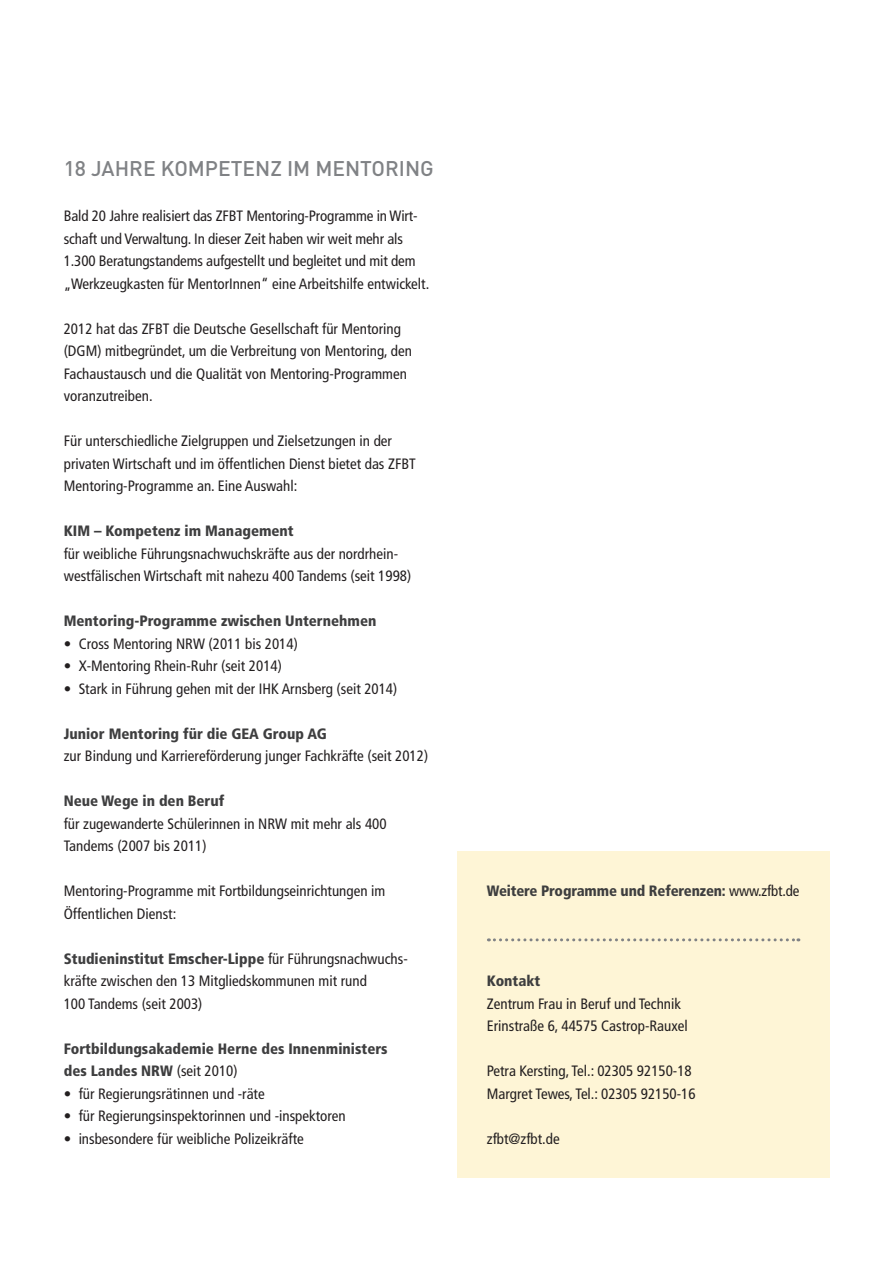
<style>
.page{position:relative;width:893px;height:1263px;background:#fff}
.page>*{position:absolute;margin:0;border:0;box-sizing:border-box;transform-origin:0 0}
.t1{font:500 21px "DIN";color:#808285}
.t2{font:condensed 15px/22.5px "Frutiger LT Std";color:#231f20}
.t3{font:900 condensed 15px/22.5px "Frutiger LT Std";color:#3e3e3f}
.s1{font-weight:900;color:#3e3e3f}
.s2{font-weight:400;color:#231f20}
</style>
<div class="page">
<div style="left:457px;top:851px;width:372px;height:327px;background:#fef5d6"></div>
<svg style="left:488px;top:938px;width:311px;height:3px"></svg>
<h1 class="t1" style="left:64px;top:155px;width:372px">18 JAHRE KOMPETENZ IM MENTORING</h1>
<p class="t2" style="left:64px;top:205px;width:367px">Bald 20 Jahre realisiert das ZFBT Mentoring-Programme in Wirt&shy;schaft und Verwaltung. In dieser Zeit haben wir weit mehr als 1.300 Beratungstandems aufgestellt und begleitet und mit dem „Werkzeugkasten für MentorInnen“ eine Arbeitshilfe entwickelt.</p>
<p class="t2" style="left:64px;top:317px;width:350px">2012 hat das ZFBT die Deutsche Gesellschaft für Mentoring (DGM) mitbegründet, um die Verbreitung von Mentoring, den Fachaustausch und die Qualität von Mentoring-Programmen voranzutreiben.</p>
<p class="t2" style="left:64px;top:430px;width:354px">Für unterschiedliche Zielgruppen und Zielsetzungen in der privaten Wirtschaft und im öffentlichen Dienst bietet das ZFBT<br>Mentoring-Programme an. Eine Auswahl:</p>
<p class="t3" style="left:64px;top:520px;width:231px">KIM – Kompetenz im Management</p>
<p class="t2" style="left:64px;top:542px;width:349px">für weibliche Führungsnachwuchskräfte aus der nordrhein&shy;westfälischen Wirtschaft mit nahezu 400 Tandems (seit 1998)</p>
<p class="t3" style="left:64px;top:610px;width:314px">Mentoring-Programme zwischen Unternehmen</p>
<p class="t2" style="left:64px;top:632px;width:236px">• Cross Mentoring NRW (2011 bis 2014)</p>
<p class="t2" style="left:64px;top:655px;width:220px">• X-Mentoring Rhein-Ruhr (seit 2014)</p>
<p class="t2" style="left:64px;top:677px;width:335px">• Stark in Führung gehen mit der IHK Arnsberg (seit 2014)</p>
<p class="t3" style="left:64px;top:722px;width:265px">Junior Mentoring für die GEA Group AG</p>
<p class="t2" style="left:64px;top:745px;width:366px">zur Bindung und Karriereförderung junger Fachkräfte (seit 2012)</p>
<p class="t3" style="left:64px;top:790px;width:162px">Neue Wege in den Beruf</p>
<p class="t2" style="left:64px;top:812px;width:324px">für zugewanderte Schülerinnen in NRW mit mehr als 400<br>Tandems (2007 bis 2011)</p>
<p class="t2" style="left:64px;top:880px;width:323px">Mentoring-Programme mit Fortbildungseinrichtungen im<br>Öffentlichen Dienst:</p>
<p class="t2" style="left:64px;top:947px;width:345px"><span class="s1">Studieninstitut Emscher-Lippe</span> für Führungsnachwuchs&shy;kräfte zwischen den 13 Mitgliedskommunen mit rund<br>100 Tandems (seit 2003)</p>
<p class="t3" style="left:64px;top:1037px;width:325px">Fortbildungsakademie Herne des Innenministers des Landes NRW <span class="s2">(seit 2010)</span></p>
<p class="t2" style="left:64px;top:1082px;width:202px">• für Regierungsrätinnen und -räte</p>
<p class="t2" style="left:64px;top:1105px;width:284px">• für Regierungsinspektorinnen und -inspektoren</p>
<p class="t2" style="left:64px;top:1127px;width:242px">• insbesondere für weibliche Polizeikräfte</p>
<p class="t3" style="left:487px;top:880px;width:314px">Weitere Programme und Referenzen: <span class="s2">www.zfbt.de</span></p>
<p class="t3" style="left:487px;top:970px;width:55px">Kontakt</p>
<p class="t2" style="left:487px;top:992px;width:202px">Zentrum Frau in Beruf und Technik<br>Erinstraße 6, 44575 Castrop-Rauxel</p>
<p class="t2" style="left:487px;top:1060px;width:210px">Petra Kersting, Tel.: 02305 92150-18<br>Margret Tewes, Tel.: 02305 92150-16</p>
<p class="t2" style="left:487px;top:1127px;width:74px">zfbt@zfbt.de</p>
</div>
